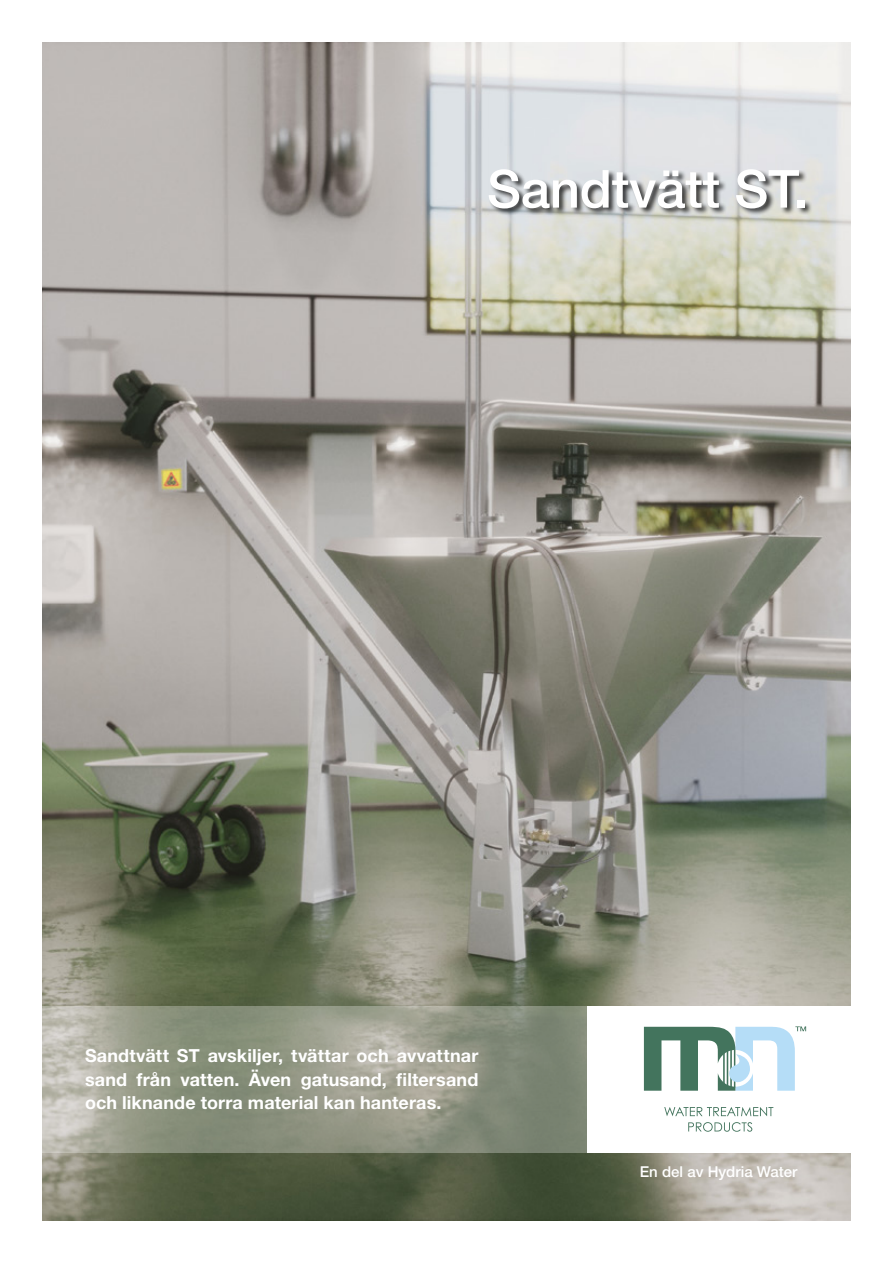
<style>
.page{position:relative;width:893px;height:1263px;background:#fff}
.page>*{position:absolute;margin:0;border:0;box-sizing:border-box;transform-origin:0 0}
.t1{font:500 52.5px "Helvetica Neue LT Std";letter-spacing:-.005em;color:#fff}
.t2{font:700 18px/23.4px "Helvetica Neue LT Std";letter-spacing:.005em;color:#fff;text-align:justify}
.t3{font:500 15px "Helvetica Neue LT Std";color:#fff}
</style>
<div class="page">
<img style="left:43px;top:43px;width:807px;height:1177px">
<svg style="left:43px;top:1006px;width:544px;height:146px;background:#949988"></svg>
<div style="left:587px;top:1006px;width:276px;height:146px;background:#fff"></div>
<svg style="left:664px;top:1107px;width:109px;height:9px"></svg>
<svg style="left:688px;top:1122px;width:64px;height:10px"></svg>
<svg style="left:644px;top:1026px;width:162px;height:65px"></svg>
<div style="left:489px;top:170px;width:324px;height:47px;background:#000;opacity:.75"></div>
<h1 class="t1" style="left:487px;top:158px;width:322px">Sandtvätt ST.</h1>
<p class="t2" style="left:85px;top:1043px;width:395px">Sandtvätt ST avskiljer, tvättar och avvattnar sand från vatten. Även gatusand, filtersand och liknande torra material kan hanteras.</p>
<p class="t3" style="left:640px;top:1163px;width:159px">En del av Hydria Water</p>
</div>
